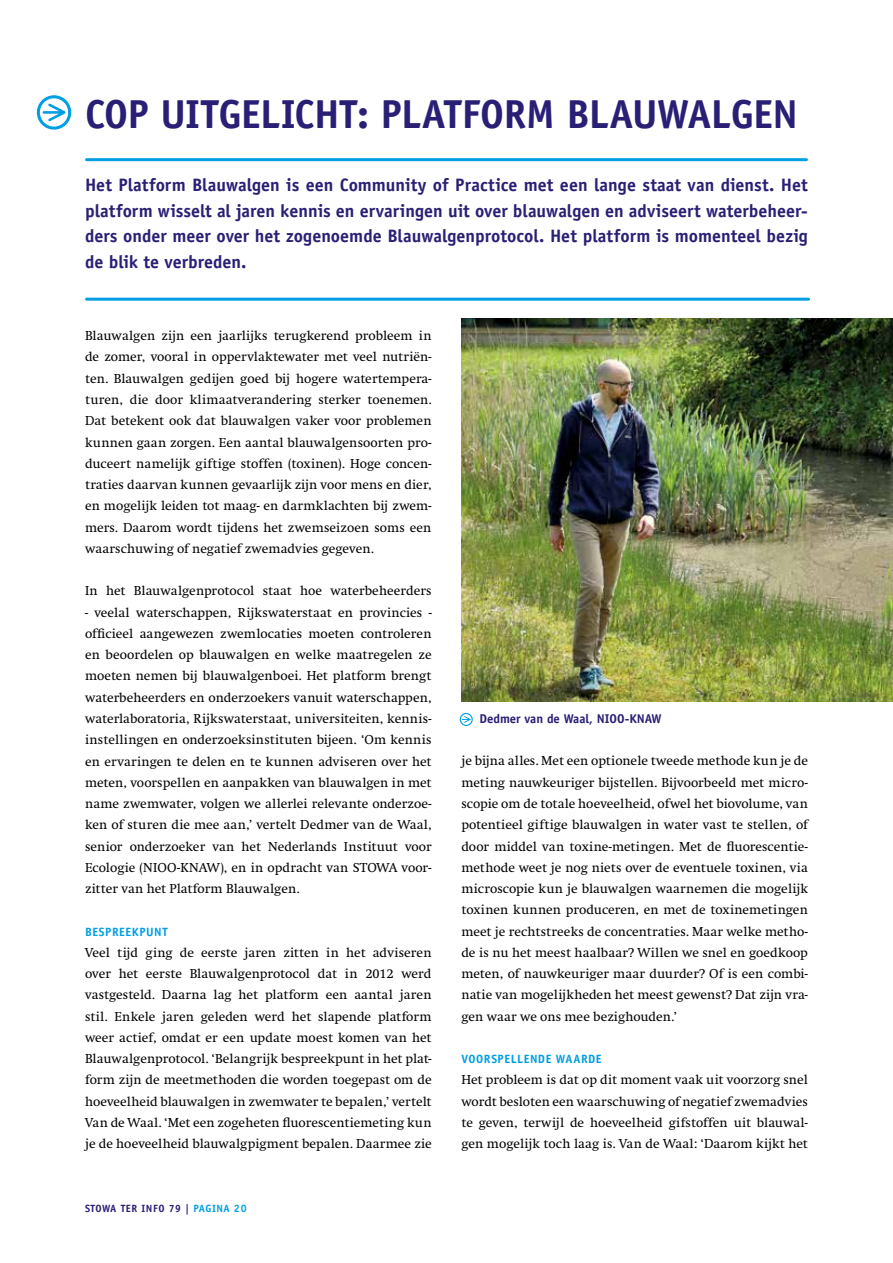
<style>
.page{position:relative;width:893px;height:1263px;background:#fff}
.page>*{position:absolute;margin:0;border:0;box-sizing:border-box;transform-origin:0 0}
.t1{font:700 40.5px "Officina Sans";letter-spacing:-.015em;color:#291f75}
.t2{font:700 18px/25.5px "Officina Sans";color:#291f75;text-align:justify}
.t3{font:13.5px/21.3px "Swift";color:#000;text-align:justify}
.t4{font:700 12.75px "Officina Sans";color:#291f75}
.t5{font:700 12px "Officina Sans";letter-spacing:.045em;color:#009ee3}
.t6{font:700 10.5px "Officina Sans";letter-spacing:.05em;color:#291f75}
.s1{color:#009ee3}
.s2{font-size:10.8px;color:#009ee3}
</style>
<div class="page">
<hr style="left:87px;top:158px;width:719px;height:3px;background:#009ee3">
<hr style="left:87px;top:298px;width:721px;height:3px;background:#009ee3">
<svg style="left:37px;top:95px;width:34px;height:35px"></svg>
<img style="left:461px;top:319px;width:432px;height:383px">
<svg style="left:460px;top:713px;width:13px;height:13px"></svg>
<h1 class="t1" style="left:85px;top:89px;width:714px">COP UITGELICHT: PLATFORM BLAUWALGEN</h1>
<p class="t2" style="left:85px;top:172px;width:724px">Het Platform Blauwalgen is een Community of Practice met een lange staat van dienst. Het platform wisselt al jaren kennis en ervaringen uit over blauwalgen en adviseert waterbeheer&shy;ders onder meer over het zogenoemde Blauwalgenprotocol. Het platform is momenteel bezig de blik te verbreden.</p>
<p class="t3" style="left:85px;top:325px;width:348px">Blauwalgen zijn een jaarlijks terugkerend probleem in de zomer, vooral in oppervlaktewater met veel nutriën&shy;ten. Blauwalgen gedijen goed bij hogere watertempera&shy;turen, die door klimaatverandering sterker toenemen.<br>Dat betekent ook dat blauwalgen vaker voor problemen kunnen gaan zorgen. Een aantal blauwalgensoorten pro&shy;duceert namelijk giftige stoffen (toxinen). Hoge concen&shy;traties daarvan kunnen gevaarlijk zijn voor mens en dier, en mogelijk leiden tot maag- en darmklachten bij zwem&shy;mers. Daarom wordt tijdens het zwemseizoen soms een waarschuwing of negatief zwemadvies gegeven.</p>
<p class="t3" style="left:85px;top:581px;width:348px">In het Blauwalgenprotocol staat hoe waterbeheerders</p>
<p class="t3" style="left:85px;top:602px;width:348px">- veelal waterschappen, Rijkswaterstaat en provincies - officieel aangewezen zwemlocaties moeten controleren en beoordelen op blauwalgen en welke maatregelen ze moeten nemen bij blauwalgenboei. Het platform brengt waterbeheerders en onderzoekers vanuit waterschappen, waterlaboratoria, Rijkswaterstaat, universiteiten, kennis&shy;instellingen en onderzoeksinstituten bijeen. ‘Om kennis en ervaringen te delen en te kunnen adviseren over het meten, voorspellen en aanpakken van blauwalgen in met name zwemwater, volgen we allerlei relevante onderzoe&shy;ken of sturen die mee aan,’ vertelt Dedmer van de Waal, senior onderzoeker van het Nederlands Instituut voor Ecologie (NIOO-KNAW), en in opdracht van STOWA voor&shy;zitter van het Platform Blauwalgen.</p>
<p class="t5" style="left:85px;top:924px;width:84px">BESPREEKPUNT</p>
<p class="t3" style="left:85px;top:942px;width:348px">Veel tijd ging de eerste jaren zitten in het adviseren over het eerste Blauwalgenprotocol dat in 2012 werd vastgesteld. Daarna lag het platform een aantal jaren stil. Enkele jaren geleden werd het slapende platform weer actief, omdat er een update moest komen van het Blauwalgenprotocol. ‘Belangrijk bespreekpunt in het plat&shy;form zijn de meetmethoden die worden toegepast om de hoeveelheid blauwalgen in zwemwater te bepalen,’ vertelt Van de Waal. ‘Met een zogeheten fluorescentiemeting kun je de hoeveelheid blauwalgpigment bepalen. Daarmee zie</p>
<p class="t6" style="left:85px;top:1202px;width:163px">STOWA TER INFO 79 | <span class="s1">PAGINA</span> <span class="s2">20</span></p>
<p class="t4" style="left:479px;top:711px;width:184px">Dedmer van de Waal, NIOO-KNAW</p>
<p class="t3" style="left:461px;top:751px;width:348px">je bijna alles. Met een optionele tweede methode kun je de meting nauwkeuriger bijstellen. Bijvoorbeeld met micro&shy;scopie om de totale hoeveelheid, ofwel het biovolume, van potentieel giftige blauwalgen in water vast te stellen, of door middel van toxine-metingen. Met de fluorescentie&shy;methode weet je nog niets over de eventuele toxinen, via microscopie kun je blauwalgen waarnemen die mogelijk toxinen kunnen produceren, en met de toxinemetingen meet je rechtstreeks de concentraties. Maar welke metho&shy;de is nu het meest haalbaar? Willen we snel en goedkoop meten, of nauwkeuriger maar duurder? Of is een combi&shy;natie van mogelijkheden het meest gewenst? Dat zijn vra&shy;gen waar we ons mee bezighouden.’</p>
<p class="t5" style="left:461px;top:1051px;width:142px">VOORSPELLENDE WAARDE</p>
<p class="t3" style="left:461px;top:1069px;width:348px">Het probleem is dat op dit moment vaak uit voorzorg snel wordt besloten een waarschuwing of negatief zwemadvies te geven, terwijl de hoeveelheid gifstoffen uit blauwal&shy;gen mogelijk toch laag is. Van de Waal: ‘Daarom kijkt het</p>
</div>
